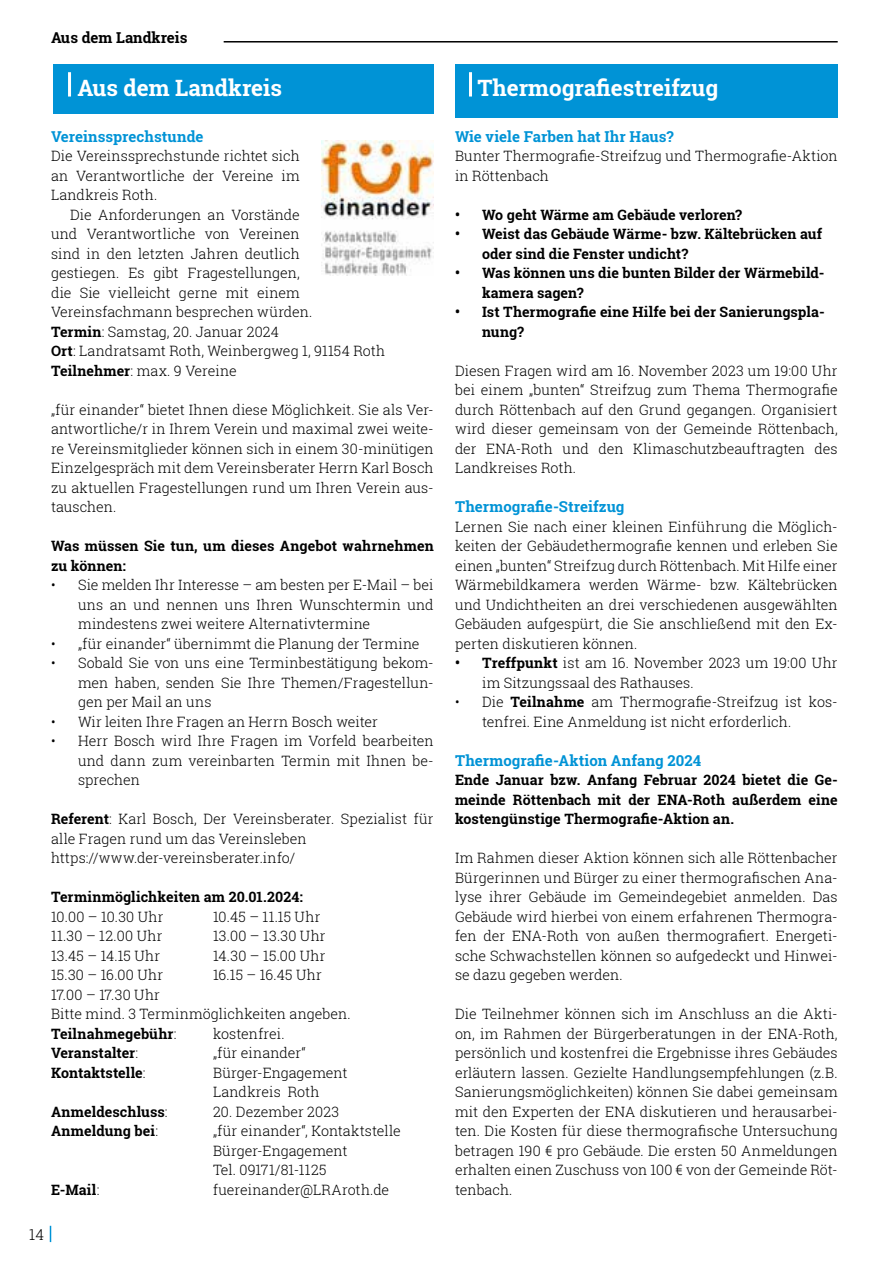
<style>
.page{position:relative;width:893px;height:1263px;background:#fff}
.page>*{position:absolute;margin:0;border:0;box-sizing:border-box;transform-origin:0 0}
.t1{font:700 22.5px "Roboto Slab";color:#fff}
.t2{font:700 15px "Roboto Slab";letter-spacing:.005em;color:#0093d6}
.t3{font:700 15px "Roboto Slab";color:#000}
.t4{font:300 15px "Roboto Slab";color:#000}
.t5{font:300 14.25px/19.5px "Roboto Slab";letter-spacing:.005em;color:#000;text-align:justify}
.t6{font:700 14.25px/19.5px "Roboto Slab";letter-spacing:.005em;color:#000}
.s1{font-weight:700}
.s2{font-weight:300}
</style>
<div class="page">
<svg style="left:50px;top:1226px;width:1px;height:16px"></svg>
<hr style="left:224px;top:41px;width:614px;height:2px;background:#000">
<div style="left:53px;top:64px;width:381px;height:49px;background:#0093d6"></div>
<hr style="left:68px;top:72px;width:3px;height:25px;background:#fff">
<div style="left:455px;top:64px;width:383px;height:53px;background:#0093d6"></div>
<hr style="left:469px;top:72px;width:3px;height:25px;background:#fff">
<img style="left:321px;top:141px;width:113px;height:135px">
<p class="t3" style="left:51px;top:27px;width:138px">Aus dem Landkreis</p>
<h1 class="t1" style="left:77px;top:72px;width:206px">Aus dem Landkreis</h1>
<h1 class="t1" style="left:477px;top:72px;width:242px">Thermografiestreifzug</h1>
<p class="t2" style="left:51px;top:126px;width:154px">Vereinssprechstunde</p>
<p class="t5" style="left:51px;top:146px;width:250px">Die Vereinssprechstunde richtet sich an Verantwortliche der Vereine im Landkreis Roth.</p>
<p class="t5" style="left:51px;top:204px;width:336px;text-align:left;text-indent:19px">Die Anforderungen an Vorstände<br>und Verantwortliche von Vereinen<br>sind in den letzten Jahren deutlich<br>gestiegen. Es gibt Fragestellungen,<br>die Sie vielleicht gerne mit einem Vereinsfachmann besprechen würden.<br><span class="s1">Termin</span>: Samstag, 20. Januar 2024<br><span class="s1">Ort</span>: Landratsamt Roth, Weinbergweg 1, 91154 Roth <span class="s1">Teilnehmer</span>: max. 9 Vereine</p>
<p class="t5" style="left:51px;top:399px;width:384px">„für einander“ bietet Ihnen diese Möglichkeit. Sie als Ver&shy;antwortliche/r in Ihrem Verein und maximal zwei weite&shy;re Vereinsmitglieder können sich in einem 30-minütigen Einzelgespräch mit dem Vereinsberater Herrn Karl Bosch zu aktuellen Fragestellungen rund um Ihren Verein aus&shy;tauschen.</p>
<p class="t6" style="left:51px;top:536px;width:384px">Was müssen Sie tun, um dieses Angebot wahrnehmen zu können:</p>
<p class="t5" style="left:78px;top:575px;width:357px;text-indent:-27px">• Sie melden Ihr Interesse – am besten per E-Mail – bei uns an und nennen uns Ihren Wunschtermin und mindestens zwei weitere Alternativtermine</p>
<p class="t5" style="left:51px;top:633px;width:370px">• „für einander“ übernimmt die Planung der Termine</p>
<p class="t5" style="left:78px;top:653px;width:357px;text-indent:-27px">• Sobald Sie von uns eine Terminbestätigung bekom&shy;men haben, senden Sie Ihre Themen/Fragestellun&shy;gen per Mail an uns</p>
<p class="t5" style="left:51px;top:711px;width:328px">• Wir leiten Ihre Fragen an Herrn Bosch weiter</p>
<p class="t5" style="left:78px;top:731px;width:357px;text-indent:-27px">• Herr Bosch wird Ihre Fragen im Vorfeld bearbeiten und dann zum vereinbarten Termin mit Ihnen be&shy;sprechen</p>
<p class="t5" style="left:51px;top:809px;width:384px;text-align:left"><span class="s1">Referent</span>: Karl Bosch, Der Vereinsberater. Spezialist für alle Fragen rund um das Vereinsleben https://www.der-vereinsberater.info/</p>
<p class="t6" style="left:51px;top:887px;width:253px">Terminmöglichkeiten am 20.01.2024:</p>
<p class="t5" style="left:51px;top:906px;width:114px">10.00 – 10.30 Uhr</p>
<p class="t5" style="left:213px;top:906px;width:109px">10.45 – 11.15 Uhr</p>
<p class="t5" style="left:51px;top:926px;width:113px">11.30 – 12.00 Uhr</p>
<p class="t5" style="left:213px;top:926px;width:114px">13.00 – 13.30 Uhr</p>
<p class="t5" style="left:51px;top:945px;width:111px">13.45 – 14.15 Uhr</p>
<p class="t5" style="left:213px;top:945px;width:114px">14.30 – 15.00 Uhr</p>
<p class="t5" style="left:51px;top:965px;width:114px">15.30 – 16.00 Uhr</p>
<p class="t5" style="left:213px;top:965px;width:110px">16.15 – 16.45 Uhr</p>
<p class="t5" style="left:51px;top:984px;width:301px;text-align:left">17.00 – 17.30 Uhr<br>Bitte mind. 3 Terminmöglichkeiten angeben.<br><span class="s1">Teilnahmegebühr</span>:</p>
<p class="t2" style="left:455px;top:126px;width:220px">Wie viele Farben hat Ihr Haus?</p>
<p class="t5" style="left:455px;top:146px;width:384px">Bunter Thermografie-Streifzug und Thermografie-Aktion in Röttenbach</p>
<p class="t6" style="left:455px;top:205px;width:289px">• Wo geht Wärme am Gebäude verloren?</p>
<p class="t6" style="left:482px;top:224px;width:342px;text-indent:-27px">• Weist das Gebäude Wärme- bzw. Kältebrücken auf oder sind die Fenster undicht?</p>
<p class="t6" style="left:482px;top:263px;width:344px;text-indent:-27px">• Was können uns die bunten Bilder der Wärmebild&shy;kamera sagen?</p>
<p class="t6" style="left:482px;top:302px;width:344px;text-indent:-27px">• Ist Thermografie eine Hilfe bei der Sanierungspla&shy;nung?</p>
<p class="t5" style="left:455px;top:360px;width:384px">Diesen Fragen wird am 16. November 2023 um 19:00 Uhr bei einem „bunten“ Streifzug zum Thema Thermografie durch Röttenbach auf den Grund gegangen. Organisiert wird dieser gemeinsam von der Gemeinde Röttenbach, der ENA-Roth und den Klimaschutzbeauftragten des Landkreises Roth.</p>
<p class="t2" style="left:455px;top:497px;width:171px">Thermografie-Streifzug</p>
<p class="t5" style="left:455px;top:517px;width:384px">Lernen Sie nach einer kleinen Einführung die Möglich&shy;keiten der Gebäudethermografie kennen und erleben Sie einen „bunten“ Streifzug durch Röttenbach. Mit Hilfe einer Wärmebildkamera werden Wärme- bzw. Kältebrücken und Undichtheiten an drei verschiedenen ausgewählten Gebäuden aufgespürt, die Sie anschließend mit den Ex&shy;perten diskutieren können.</p>
<p class="t5" style="left:482px;top:653px;width:357px;text-indent:-27px"><span class="s1">• Treffpunkt</span> ist am 16. November 2023 um 19:00 Uhr im Sitzungssaal des Rathauses.</p>
<p class="t5" style="left:482px;top:692px;width:357px;text-indent:-27px">• Die <span class="s1">Teilnahme</span> am Thermografie-Streifzug ist kos&shy;tenfrei. Eine Anmeldung ist nicht erforderlich.</p>
<p class="t2" style="left:455px;top:750px;width:248px">Thermografie-Aktion Anfang 2024</p>
<p class="t6" style="left:455px;top:770px;width:384px;text-align:justify">Ende Januar bzw. Anfang Februar 2024 bietet die Ge&shy;meinde Röttenbach mit der ENA-Roth außerdem eine kostengünstige Thermografie-Aktion an.</p>
<p class="t5" style="left:455px;top:848px;width:384px">Im Rahmen dieser Aktion können sich alle Röttenbacher Bürgerinnen und Bürger zu einer thermografischen Ana&shy;lyse ihrer Gebäude im Gemeindegebiet anmelden. Das Gebäude wird hierbei von einem erfahrenen Thermogra&shy;fen der ENA-Roth von außen thermografiert. Energeti&shy;sche Schwachstellen können so aufgedeckt und Hinwei&shy;se dazu gegeben werden.</p>
<p class="t5" style="left:455px;top:1004px;width:384px">Die Teilnehmer können sich im Anschluss an die Akti&shy;on, im Rahmen der Bürgerberatungen in der ENA-Roth, persönlich und kostenfrei die Ergebnisse ihres Gebäudes erläutern lassen. Gezielte Handlungsempfehlungen (z.B.<br>Sanierungsmöglichkeiten) können Sie dabei gemeinsam mit den Experten der ENA diskutieren und herausarbei&shy;ten. Die Kosten für diese thermografische Untersuchung betragen 190 € pro Gebäude. Die ersten 50 Anmeldungen erhalten einen Zuschuss von 100 € von der Gemeinde Röt&shy;tenbach.</p>
<p class="t5" style="left:213px;top:1023px;width:73px">kostenfrei.</p>
<p class="t6" style="left:51px;top:1043px;width:89px">Veranstalter<span class="s2">:</span></p>
<p class="t5" style="left:213px;top:1043px;width:94px">„für einander“</p>
<p class="t6" style="left:51px;top:1062px;width:96px">Kontaktstelle<span class="s2">:</span></p>
<p class="t5" style="left:213px;top:1062px;width:136px">Bürger-Engagement<br>Landkreis Roth</p>
<p class="t6" style="left:51px;top:1101px;width:118px">Anmeldeschluss<span class="s2">:</span></p>
<p class="t5" style="left:213px;top:1101px;width:127px">20. Dezember 2023</p>
<p class="t6" style="left:51px;top:1121px;width:109px">Anmeldung bei<span class="s2">:</span></p>
<p class="t5" style="left:213px;top:1121px;width:189px;text-align:left">„für einander“, Kontaktstelle<br>Bürger-Engagement<br>Tel. 09171/81-1125</p>
<p class="t6" style="left:51px;top:1179px;width:50px">E-Mail<span class="s2">:</span></p>
<p class="t5" style="left:213px;top:1179px;width:178px">fuereinander@LRAroth.de</p>
<p class="t4" style="left:29px;top:1224px;width:16px">14</p>
</div>
